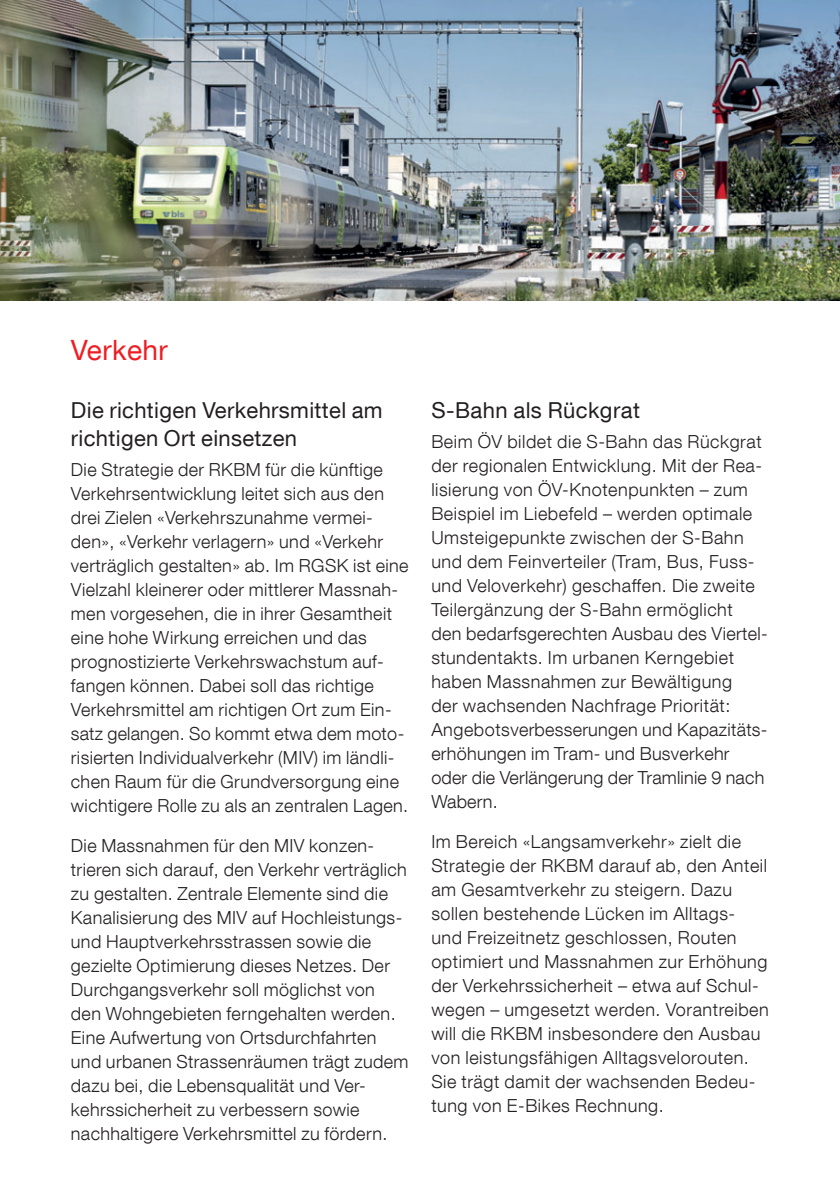
<style>
.page{position:relative;width:840px;height:1191px;background:#fff}
.page>*{position:absolute;margin:0;border:0;box-sizing:border-box;transform-origin:0 0}
.t1{font:28px "Helvetica Neue LT Com";letter-spacing:.015em;color:#ee1d23}
.t2{font:22px/28px "Helvetica Neue LT Com";letter-spacing:.015em;color:#231f20}
.t3{font:300 18px/24px "Helvetica Neue LT Com";letter-spacing:.02em;color:#231f20}
</style>
<div class="page">
<img style="left:0;top:0;width:839px;height:300px">
<h1 class="t1" style="left:71px;top:340px;width:98px">Verkehr</h1>
<p class="t2" style="left:71px;top:400px;width:313px">Die richtigen Verkehrsmittel am richtigen Ort einsetzen</p>
<p class="t3" style="left:71px;top:460px;width:339px">Die Strategie der RKBM für die künftige Verkehrsentwicklung leitet sich aus den drei Zielen «Verkehrszunahme vermei&shy;den», «Verkehr verlagern» und «Verkehr verträglich gestalten» ab. Im RGSK ist eine Vielzahl kleinerer oder mittlerer Massnah&shy;men vorgesehen, die in ihrer Gesamtheit eine hohe Wirkung erreichen und das prognostizierte Verkehrswachstum auf&shy;fangen können. Dabei soll das richtige Verkehrsmittel am richtigen Ort zum Ein&shy;satz gelangen. So kommt etwa dem moto&shy;risierten Individualverkehr (MIV) im ländli&shy;chen Raum für die Grundversorgung eine wichtigere Rolle zu als an zentralen Lagen.</p>
<p class="t3" style="left:71px;top:836px;width:339px">Die Massnahmen für den MIV konzen&shy;trieren sich darauf, den Verkehr verträglich zu gestalten. Zentrale Elemente sind die Kanalisierung des MIV auf Hochleistungs&shy;und Hauptverkehrsstrassen sowie die gezielte Optimierung dieses Netzes. Der Durchgangsverkehr soll möglichst von den Wohngebieten ferngehalten werden.<br>Eine Aufwertung von Ortsdurchfahrten und urbanen Strassenräumen trägt zudem dazu bei, die Lebensqualität und Ver&shy;kehrssicherheit zu verbessern sowie nachhaltigere Verkehrsmittel zu fördern.</p>
<p class="t2" style="left:431px;top:400px;width:210px">S-Bahn als Rückgrat</p>
<p class="t3" style="left:431px;top:432px;width:338px">Beim ÖV bildet die S-Bahn das Rückgrat der regionalen Entwicklung. Mit der Rea&shy;lisierung von ÖV-Knotenpunkten – zum Beispiel im Liebefeld – werden optimale Umsteigepunkte zwischen der S-Bahn und dem Feinverteiler (Tram, Bus, Fuss&shy;und Veloverkehr) geschaffen. Die zweite Teilergänzung der S-Bahn ermöglicht<br>den bedarfsgerechten Ausbau des Viertel&shy;stundentakts. Im urbanen Kerngebiet haben Massnahmen zur Bewältigung<br>der wachsenden Nachfrage Priorität:<br>Angebots verbesserungen und Kapazitäts&shy;erhöhungen im Tram- und Busverkehr oder die Verlängerung der Tramlinie 9 nach Wabern.</p>
<p class="t3" style="left:431px;top:832px;width:339px">Im Bereich «Langsamverkehr» zielt die Strategie der RKBM darauf ab, den Anteil am Gesamtverkehr zu steigern. Dazu sollen bestehende Lücken im Alltags&shy;und Freizeitnetz geschlossen, Routen optimiert und Massnahmen zur Erhöhung der Verkehrssicherheit – etwa auf Schul&shy;wegen – umgesetzt werden. Vorantreiben will die RKBM insbesondere den Ausbau von leistungsfähigen Alltagsvelorouten.<br>Sie trägt damit der wachsenden Bedeu&shy;tung von E-Bikes Rechnung.</p>
</div>
